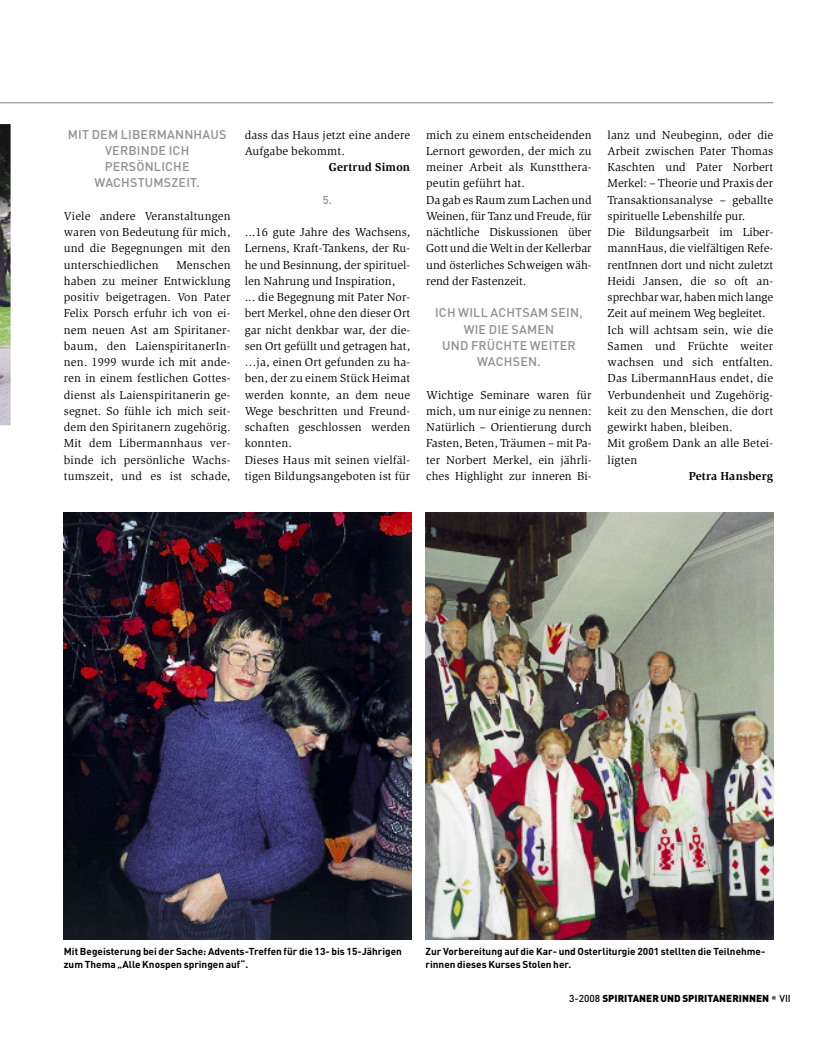
<style>
.page{position:relative;width:837px;height:1049px;background:#fff}
.page>*{position:absolute;margin:0;border:0;box-sizing:border-box;transform-origin:0 0}
.t1{font:500 12.5px/16.2px "DIN Pro";letter-spacing:.015em;color:#909090;text-align:center}
.t2{font:11.88px/16.2px "Slimbach Std";letter-spacing:.005em;color:#000}
.t3{font:700 11.88px "Slimbach Std";letter-spacing:.015em;color:#000}
.t4{font:500 11.25px "DIN Pro";color:#909090}
.t5{font:700 10px/13.8px "DIN Pro";color:#000}
.t6{font:900 10px "DIN Pro";color:#000}
.s1{font-weight:500}
.s2{font-weight:500;font-size:12.5px;color:#666}
</style>
<div class="page">
<hr style="left:0;top:102px;width:772px;height:1px;background:#808080">
<img style="left:0;top:124px;width:11px;height:301px">
<img style="left:64px;top:513px;width:347px;height:427px">
<img style="left:425px;top:513px;width:347px;height:427px">
<p class="t1" style="left:68px;top:126px;width:160px">MIT DEM LIBERMANNHAUS<br>VERBINDE ICH<br>PERSÖNLICHE<br>WACHSTUMSZEIT.</p>
<p class="t2" style="left:64px;top:209px;width:168px;text-align:justify">Viele andere Veranstaltungen waren von Bedeutung für mich, und die Begegnungen mit den unterschiedlichen</p>
<p class="t2" style="left:64px;top:257px;width:168px;text-align:justify;text-indent:113px">Menschen haben zu meiner Entwicklung positiv beigetragen. Von Pater Felix Porsch erfuhr ich von ei&shy;nem neuen Ast am Spiritaner&shy;baum, den LaienspiritanerIn&shy;nen. 1999 wurde ich mit ande&shy;ren in einem festlichen Gottes&shy;dienst als Laienspiritanerin ge&shy;segnet. So fühle ich mich seit&shy;dem den Spiritanern zugehörig.<br>Mit dem Libermannhaus ver&shy;binde ich persönliche Wachs&shy;tumszeit, und es ist schade,</p>
<p class="t2" style="left:244px;top:127px;width:167px">dass das Haus jetzt eine andere<br>Aufgabe bekommt.</p>
<p class="t3" style="left:328px;top:163px;width:83px">Gertrud Simon</p>
<p class="t4" style="left:323px;top:193px;width:11px">5.</p>
<p class="t2" style="left:244px;top:225px;width:167px">...16 gute Jahre des Wachsens,<br>Lernens, Kraft-Tankens, der Ru&shy;he und Besinnung, der spirituel&shy;len Nahrung und Inspiration,<br>... die Begegnung mit Pater Nor&shy;bert Merkel, ohne den dieser Ort gar nicht denkbar war, der die&shy;sen Ort gefüllt und getragen hat, …ja, einen Ort gefunden zu ha&shy;ben, der zu einem Stück Heimat werden konnte, an dem neue<br>Wege beschritten und Freund&shy;schaften geschlossen werden konnten.<br>Dieses Haus mit seinen vielfäl&shy;tigen Bildungsangeboten ist für</p>
<p class="t2" style="left:426px;top:127px;width:167px">mich zu einem entscheidenden<br>Lernort geworden, der mich zu meiner Arbeit als Kunstthera&shy;peutin geführt hat.<br>Da gab es Raum zum Lachen und<br>Weinen, für Tanz und Freude, für nächtliche Diskussionen über<br>Gott und dieWeltin derKellerbar und österliches Schweigen wäh&shy;rend der Fastenzeit.</p>
<p class="t1" style="left:435px;top:305px;width:149px">ICH WILL ACHTSAM SEIN,<br>WIE DIE SAMEN<br>UND FRÜCHTE WEITER<br>WACHSEN.</p>
<p class="t2" style="left:426px;top:387px;width:167px;text-align:justify">Wichtige Seminare waren für mich, um nur einige zu nennen:<br>Natürlich – Orientierung durch Fasten, Beten, Träumen – mit Pa&shy;ter Norbert Merkel, ein jährli&shy;ches Highlight zur inneren Bi-</p>
<p class="t2" style="left:607px;top:127px;width:167px">lanz und Neubeginn, oder die<br>Arbeit zwischen Pater Thomas<br>Kaschten und Pater Norbert<br>Merkel: – Theorie und Praxis der<br>Transaktionsanalyse – geballte spirituelle Lebenshilfe pur.<br>Die Bildungsarbeit im Liber&shy;mannHaus, die vielfältigen Refe&shy;rentInnen dort und nicht zuletzt<br>Heidi Jansen, die so oft an&shy;sprechbar war, haben mich lange<br>Zeit auf meinem Weg begleitet.<br>Ich will achtsam sein, wie die<br>Samen und Früchte weiter wachsen und sich entfalten.<br>Das LibermannHaus endet, die<br>Verbundenheit und Zugehörig&shy;keit zu den Menschen, die dort gewirkt haben, bleiben.<br>Mit großem Dank an alle Betei&shy;ligten</p>
<p class="t3" style="left:688px;top:471px;width:86px">Petra Hansberg</p>
<p class="t5" style="left:64px;top:944px;width:339px">Mit Begeisterung bei der Sache: Advents-Treffen für die 13- bis 15-Jährigen zum Thema „Alle Knospen springen auf“.</p>
<p class="t5" style="left:425px;top:944px;width:341px">Zur Vorbereitung auf die Kar- und Osterliturgie 2001 stellten die Teilnehme&shy;rinnen dieses Kurses Stolen her.</p>
<p class="t6" style="left:569px;top:992px;width:223px"><span class="s1">3-2008</span> SPIRITANER UND SPIRITANERINNEN <span class="s2">•</span> <span class="s1">VII</span></p>
</div>
